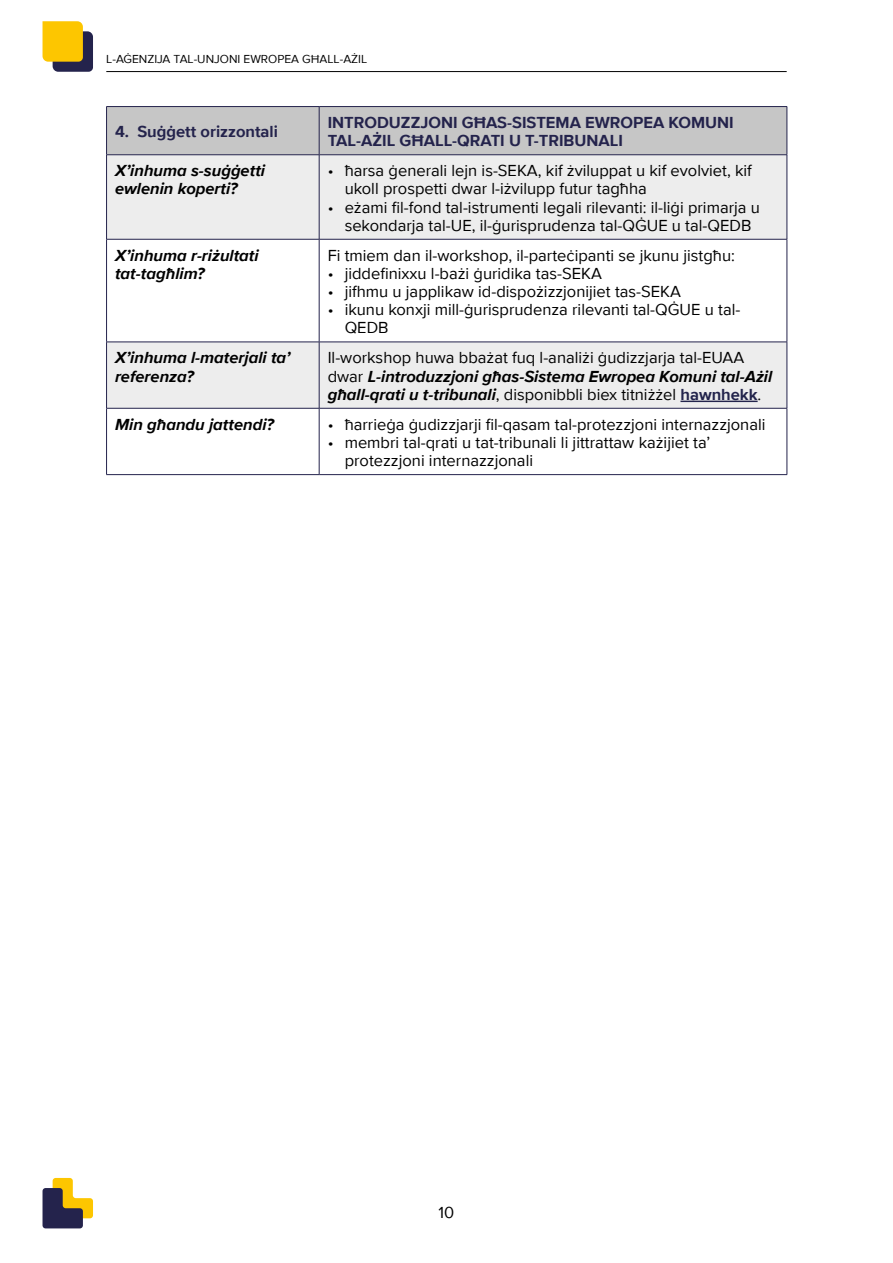
<style>
.page{position:relative;width:893px;height:1263px;background:#fff}
.page>*{position:absolute;margin:0;border:0;box-sizing:border-box;transform-origin:0 0}
.TABLE_Body_text{font:16.5px/18.1px "Proxima Nova";color:#000}
.TABLE_Body_text-2{font:italic 700 16.5px/18.1px "Proxima Nova";color:#000}
.TABLE_Header{font:700 16.5px/18.1px "Proxima Nova";color:#24234c}
.t1{font:12px "Proxima Nova";color:#000}
.s1{font-weight:700;font-style:italic}
.s2{font-weight:700;color:#23244c}
</style>
<div class="page">
<svg style="left:43px;top:1178px;width:50px;height:50px"></svg>
<svg style="left:43px;top:21px;width:50px;height:51px;background:#c19e2e"></svg>
<hr style="left:106px;top:71px;width:681px;height:1px;background:#000">
<div style="left:107px;top:107px;width:680px;height:47px;background:#c6c6c6"></div>
<svg style="left:107px;top:155px;width:680px;height:253px;fill:#ededed"></svg>
<hr style="left:106px;top:106px;width:213px;height:1px;background:#24234c">
<hr style="left:106px;top:107px;width:1px;height:47px;background:#24234c">
<hr style="left:319px;top:106px;width:468px;height:1px;background:#24234c">
<hr style="left:319px;top:107px;width:1px;height:47px;background:#24234c">
<hr style="left:787px;top:107px;width:1px;height:47px;background:#24234c">
<hr style="left:106px;top:154px;width:213px;height:1px;background:#24234c">
<hr style="left:319px;top:154px;width:468px;height:1px;background:#24234c">
<hr style="left:106px;top:155px;width:1px;height:84px;background:#24234c">
<hr style="left:319px;top:155px;width:1px;height:84px;background:#24234c">
<hr style="left:787px;top:155px;width:1px;height:84px;background:#24234c">
<hr style="left:106px;top:239px;width:213px;height:1px;background:#24234c">
<hr style="left:106px;top:239px;width:1px;height:103px;background:#24234c">
<hr style="left:319px;top:239px;width:468px;height:1px;background:#24234c">
<hr style="left:319px;top:239px;width:1px;height:103px;background:#24234c">
<hr style="left:787px;top:239px;width:1px;height:103px;background:#24234c">
<hr style="left:106px;top:342px;width:213px;height:1px;background:#24234c">
<hr style="left:106px;top:342px;width:1px;height:66px;background:#24234c">
<hr style="left:319px;top:342px;width:468px;height:1px;background:#24234c">
<hr style="left:319px;top:342px;width:1px;height:66px;background:#24234c">
<hr style="left:787px;top:342px;width:1px;height:66px;background:#24234c">
<hr style="left:106px;top:408px;width:213px;height:1px;background:#24234c">
<hr style="left:106px;top:408px;width:1px;height:66px;background:#24234c">
<hr style="left:319px;top:408px;width:468px;height:1px;background:#24234c">
<hr style="left:319px;top:408px;width:1px;height:66px;background:#24234c">
<hr style="left:787px;top:408px;width:1px;height:66px;background:#24234c">
<hr style="left:106px;top:474px;width:213px;height:1px;background:#24234c">
<hr style="left:319px;top:474px;width:468px;height:1px;background:#24234c">
<hr style="left:680px;top:401px;width:78px;height:1px;background:#23244c">
<p class="t1" style="left:106px;top:50px;width:262px">L-AĠENZIJA TAL-UNJONI EWROPEA GĦALL-AŻIL</p>
<p class="TABLE_Header" style="left:115px;top:122px;width:164px">4. Suġġett orizzontali</p>
<p class="TABLE_Header" style="left:328px;top:113px;width:408px">INTRODUZZJONI GĦAS-SISTEMA EWROPEA KOMUNI<br>TAL-AŻIL GĦALL-QRATI U T-TRIBUNALI</p>
<p class="TABLE_Body_text-2" style="left:115px;top:161px;width:152px">X’inhuma s-suġġetti ewlenin koperti?</p>
<p class="TABLE_Body_text" style="left:345px;top:161px;width:409px;text-indent:-17px">• ħarsa ġenerali lejn is-SEKA, kif żviluppat u kif evolviet, kif ukoll prospetti dwar l-iżvilupp futur tagħha</p>
<p class="TABLE_Body_text" style="left:328px;top:197px;width:434px;text-align:center">• eżami fil-fond tal-istrumenti legali rilevanti: il-liġi primarja u sekondarja tal-UE, il-ġurisprudenza tal-QĠUE u tal-QEDB</p>
<p class="TABLE_Body_text-2" style="left:115px;top:246px;width:145px">X’inhuma r-riżultati tat-tagħlim?</p>
<p class="TABLE_Body_text" style="left:328px;top:245px;width:409px">Fi tmiem dan il-workshop, il-parteċipanti se jkunu jistgħu:</p>
<p class="TABLE_Body_text" style="left:328px;top:264px;width:276px">• jiddefinixxu l-bażi ġuridika tas-SEKA</p>
<p class="TABLE_Body_text" style="left:328px;top:282px;width:355px">• jifhmu u japplikaw id-dispożizzjonijiet tas-SEKA</p>
<p class="TABLE_Body_text" style="left:345px;top:300px;width:397px;text-indent:-17px">• ikunu konxji mill-ġurisprudenza rilevanti tal-QĠUE u tal-<br>QEDB</p>
<p class="TABLE_Body_text-2" style="left:115px;top:348px;width:177px">X’inhuma l-materjali ta’ referenza?</p>
<p class="TABLE_Body_text" style="left:328px;top:348px;width:446px">Il-workshop huwa bbażat fuq l-analiżi ġudizzjarja tal-EUAA dwar <span class="s1">L-introduzzjoni għas-Sistema Ewropea Komuni tal-Ażil għall-qrati u t-tribunali</span>, disponibbli biex titniżżel <span class="s2">hawnhekk</span>.</p>
<p class="TABLE_Body_text-2" style="left:115px;top:415px;width:161px">Min għandu jattendi?</p>
<p class="TABLE_Body_text" style="left:328px;top:414px;width:439px">• ħarrieġa ġudizzjarji fil-qasam tal-protezzjoni internazzjonali</p>
<p class="TABLE_Body_text" style="left:345px;top:433px;width:367px;text-indent:-17px">• membri tal-qrati u tat-tribunali li jittrattaw każijiet ta’ protezzjoni internazzjonali</p>
<p class="TABLE_Body_text" style="left:439px;top:1203px;width:17px">10</p>
</div>
